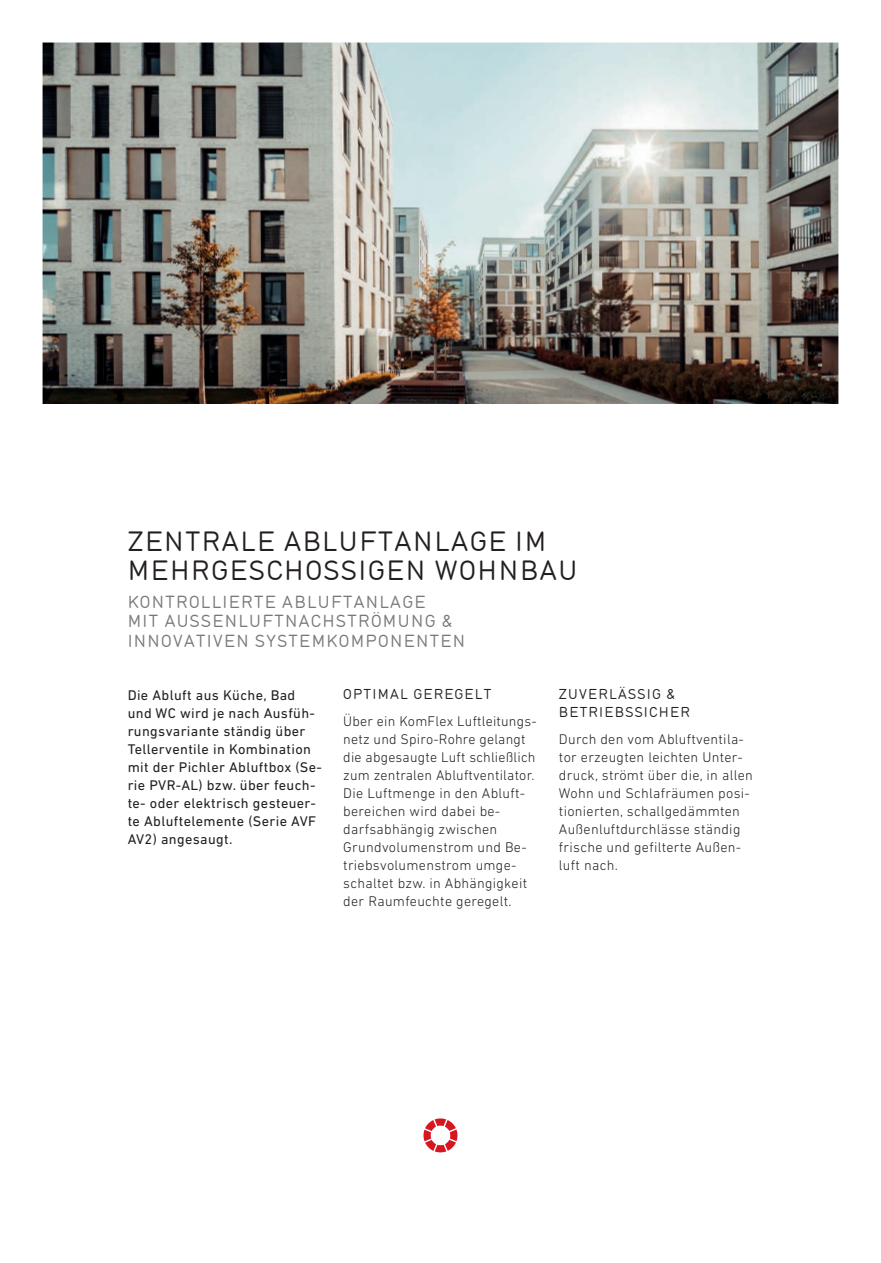
<style>
.page{position:relative;width:881px;height:1263px;background:#fff}
.page>*{position:absolute;margin:0;border:0;box-sizing:border-box;transform-origin:0 0}
.t1{font:26.25px/28.5px "DIN17 SB";letter-spacing:.06em;color:#231f20}
.t2{font:16.5px/19.5px "DIN17 SB";letter-spacing:.08em;color:#76787b}
.t3{font:300 14.25px/18px "DIN Next LT Pro";letter-spacing:.02em;color:#231f20}
.t4{font:14.25px/18px "DIN Next LT Pro";letter-spacing:.025em;color:#231f20}
.t5{font:13.5px/18px "DIN17 SB";letter-spacing:.09em;color:#231f20}
</style>
<div class="page">
<svg style="left:423px;top:1118px;width:34px;height:34px"></svg>
<img style="left:43px;top:43px;width:795px;height:361px">
<h1 class="t1" style="left:128px;top:527px;width:451px">ZENTRALE ABLUFTANLAGE IM<br>MEHRGESCHOSSIGEN WOHNBAU</h1>
<p class="t2" style="left:128px;top:592px;width:339px">KONTROLLIERTE ABLUFTANLAGE<br>MIT AUSSENLUFTNACHSTRÖMUNG &amp;<br>INNOVATIVEN SYSTEMKOMPONENTEN</p>
<p class="t4" style="left:128px;top:685px;width:196px">Die Abluft aus Küche, Bad und WC wird je nach Ausfüh&shy;rungsvariante ständig über<br>Tellerventile in Kombination mit der Pichler Abluftbox (Se&shy;rie PVR-AL) bzw. über feuch&shy;te- oder elektrisch gesteuer&shy;te Abluftelemente (Serie AVF<br>AV2) angesaugt.</p>
<p class="t5" style="left:343px;top:685px;width:150px">OPTIMAL GEREGELT</p>
<p class="t3" style="left:343px;top:711px;width:195px">Über ein KomFlex Luftleitungs&shy;netz und Spiro-Rohre gelangt die abgesaugte Luft schließlich zum zentralen Abluftventilator.<br>Die Luftmenge in den Abluft&shy;bereichen wird dabei be&shy;darfsabhängig zwischen<br>Grundvolumenstrom und Be&shy;triebsvolumenstrom umge&shy;schaltet bzw. in Abhängigkeit der Raumfeuchte geregelt.</p>
<p class="t5" style="left:558px;top:685px;width:132px">ZUVERLÄSSIG &amp;<br>BETRIEBSSICHER</p>
<p class="t3" style="left:558px;top:729px;width:195px">Durch den vom Abluftventila&shy;tor erzeugten leichten Unter&shy;druck, strömt über die, in allen<br>Wohn und Schlafräumen posi&shy;tionierten, schallgedämmten<br>Außenluftdurchlässe ständig frische und gefilterte Außen&shy;luft nach.</p>
</div>
